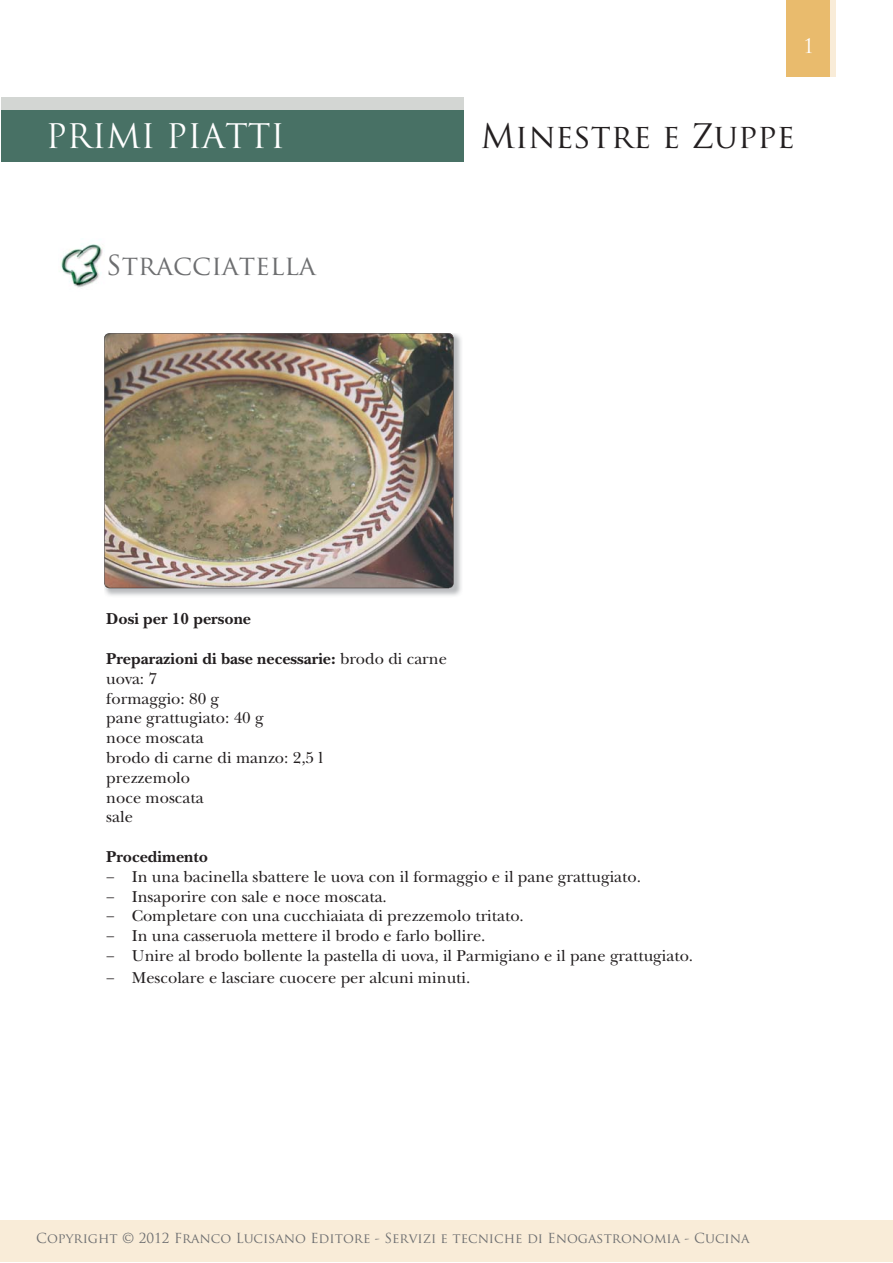
<style>
.page{position:relative;width:893px;height:1263px;background:#fff}
.page>*{position:absolute;margin:0;border:0;box-sizing:border-box;transform-origin:0 0}
.t1{font:33px "Trajan Pro";color:#231f20}
.t2{font:33px "Trajan Pro";color:#fff}
.t3{font:27px "Trajan Pro";color:#6d6e70}
.t4{font:19.5px "Trajan Pro";color:#fff}
.t5{font:16.5px/19.8px "New Baskerville";color:#231f20}
.t6{font:700 16.5px "New Baskerville";color:#231f20}
.t7{font:13.5px "Trajan Pro";color:#6d6e70}
.s1{font-weight:700}
</style>
<div class="page">
<div style="left:1px;top:1220px;width:892px;height:42px;background:#f9ecd8"></div>
<div style="left:791px;top:0;width:44px;height:77px;background:#f9ecd8"></div>
<div style="left:787px;top:0;width:43px;height:77px;background:#e9bb6d"></div>
<img style="left:61px;top:244px;width:42px;height:44px">
<div style="left:1px;top:97px;width:462px;height:51px;background:#d3d6d3"></div>
<div style="left:1px;top:111px;width:462px;height:51px;background:#487165"></div>
<img style="left:105px;top:333px;width:357px;height:263px">
<img style="left:104px;top:333px;width:350px;height:255px">
<p class="t4" style="left:803px;top:35px;width:13px">1</p>
<h1 class="t2" style="left:46px;top:117px;width:241px">PRIMI PIATTI</h1>
<h1 class="t1" style="left:480px;top:117px;width:316px">Minestre e Zuppe</h1>
<h2 class="t3" style="left:106px;top:250px;width:211px">Stracciatella</h2>
<p class="t6" style="left:106px;top:613px;width:146px">Dosi per 10 persone</p>
<p class="t5" style="left:106px;top:651px;width:342px"><span class="s1">Preparazioni di base necessarie:</span> brodo di carne uova: 7<br>formaggio: 80 g<br>pane grattugiato: 40 g<br>noce moscata<br>brodo di carne di manzo: 2,5 l<br>prezzemolo<br>noce moscata<br>sale</p>
<p class="t6" style="left:106px;top:851px;width:103px">Procedimento</p>
<p class="t5" style="left:106px;top:868px;width:588px">− In una bacinella sbattere le uova con il formaggio e il pane grattugiato.<br>− Insaporire con sale e noce moscata.<br>− Completare con una cucchiaiata di prezzemolo tritato.<br>− In una casseruola mettere il brodo e farlo bollire.<br>− Unire al brodo bollente la pastella di uova, il Parmigiano e il pane grattugiato.</p>
<p class="t5" style="left:106px;top:969px;width:366px">− Mescolare e lasciare cuocere per alcuni minuti.</p>
<p class="t7" style="left:36px;top:1231px;width:715px">Copyright © 2012 Franco Lucisano Editore - Servizi e tecniche di Enogastronomia - Cucina</p>
</div>
